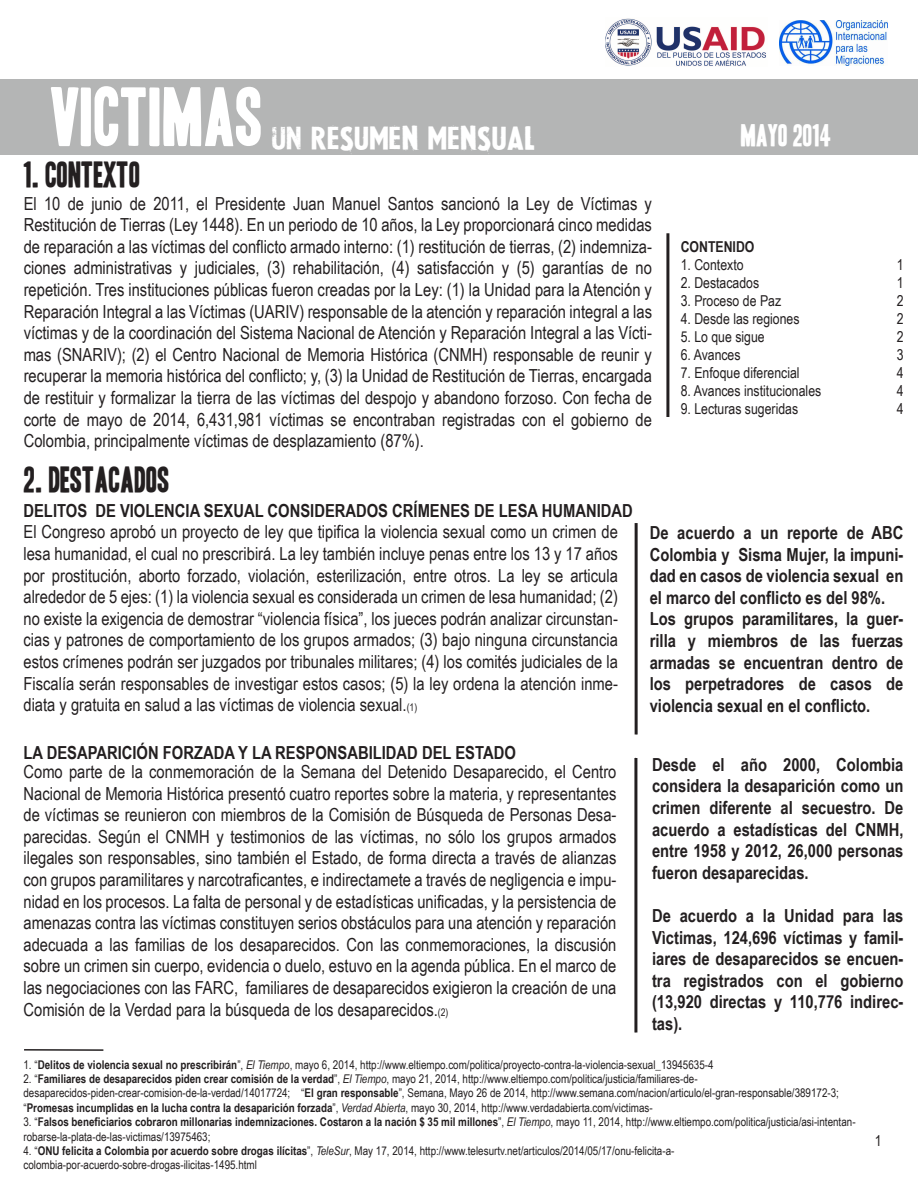
<style>
.page{position:relative;width:918px;height:1188px;background:#fff}
.page>*{position:absolute;margin:0;border:0;box-sizing:border-box;transform-origin:0 0}
.t1{font:72px "Headline One HPLHS";color:#fff}
.t2{font:31.5px "Headline One HPLHS";color:#231f20}
.t3{font:27px "La Presse";color:#fff}
.t4{font:27px "Headline One HPLHS";color:#fff}
.t5{font:18px/21.6px "Arial Narrow";color:#231f20;text-align:justify}
.t6{font:700 18px/21.6px "Arial Narrow";color:#231f20;text-align:justify}
.t7{font:15px "Arial Narrow";color:#231f20}
.t8{font:700 15px "Arial Narrow";color:#231f20}
.t9{font:12px/14.4px "Arial Narrow";color:#231f20}
.s1{font-size:10.5px}
.s2{font-weight:700}
.s3{font-style:italic}
</style>
<div class="page">
<div style="left:0;top:79px;width:918px;height:75px;background:#b4b5b5"></div>
<hr style="left:666px;top:233px;width:3px;height:184px;background:#231f20">
<img style="left:606px;top:18px;width:160px;height:48px">
<img style="left:780px;top:20px;width:107px;height:46px">
<hr style="left:635px;top:523px;width:3px;height:211px;background:#231f20">
<hr style="left:634px;top:758px;width:3px;height:274px;background:#231f20">
<hr style="left:24px;top:1049px;width:79px;height:2px;background:#231f20">
<h1 class="t1" style="left:50px;top:82px;width:215px">VICTIMAS</h1>
<h2 class="t2" style="left:24px;top:160px;width:119px">1. CONTEXTO</h2>
<h3 class="t3" style="left:271px;top:122px;width:265px">un RESUMEN MENSUAL</h3>
<p class="t5" style="left:24px;top:192px;width:630px">El 10 de junio de 2011, el Presidente Juan Manuel Santos sancionó la Ley de Víctimas y Restitución de Tierras (Ley 1448). En un periodo de 10 años, la Ley proporcionará cinco medidas de reparación a las víctimas del conflicto armado interno: (1) restitución de tierras, (2) indemniza&shy;ciones administrativas y judiciales, (3) rehabilitación, (4) satisfacción y (5) garantías de no repetición. Tres instituciones públicas fueron creadas por la Ley: (1) la Unidad para la Atención y Reparación Integral a las Víctimas (UARIV) responsable de la atención y reparación integral a las víctimas y de la coordinación del Sistema Nacional de Atención y Reparación Integral a las Vícti&shy;mas (SNARIV); (2) el Centro Nacional de Memoria Histórica (CNMH) responsable de reunir y recuperar la memoria histórica del conflicto; y, (3) la Unidad de Restitución de Tierras, encargada de restituir y formalizar la tierra de las víctimas del despojo y abandono forzoso. Con fecha de corte de mayo de 2014, 6,431,981 víctimas se encontraban registradas con el gobierno de Colombia, principalmente víctimas de desplazamiento (87%).</p>
<h2 class="t2" style="left:24px;top:465px;width:148px">2. DESTACADOS</h2>
<h3 class="t4" style="left:741px;top:123px;width:92px">MAYO 2014</h3>
<p class="t8" style="left:681px;top:235px;width:75px">CONTENIDO</p>
<p class="t7" style="left:681px;top:253px;width:64px">1. Contexto</p>
<p class="t7" style="left:897px;top:253px;width:8px">1</p>
<p class="t7" style="left:681px;top:271px;width:80px">2. Destacados</p>
<p class="t7" style="left:897px;top:271px;width:8px">1</p>
<p class="t7" style="left:681px;top:289px;width:102px">3. Proceso de Paz</p>
<p class="t7" style="left:897px;top:289px;width:8px">2</p>
<p class="t7" style="left:681px;top:307px;width:120px">4. Desde las regiones</p>
<p class="t7" style="left:897px;top:307px;width:8px">2</p>
<p class="t7" style="left:681px;top:325px;width:86px">5. Lo que sigue</p>
<p class="t7" style="left:897px;top:325px;width:8px">2</p>
<p class="t7" style="left:681px;top:343px;width:61px">6. Avances</p>
<p class="t7" style="left:897px;top:343px;width:8px">3</p>
<p class="t7" style="left:681px;top:361px;width:120px">7. Enfoque diferencial</p>
<p class="t7" style="left:897px;top:361px;width:8px">4</p>
<p class="t7" style="left:681px;top:379px;width:142px">8. Avances institucionales</p>
<p class="t7" style="left:897px;top:379px;width:8px">4</p>
<p class="t7" style="left:681px;top:397px;width:119px">9. Lecturas sugeridas</p>
<p class="t7" style="left:897px;top:397px;width:8px">4</p>
<p class="t6" style="left:23px;top:499px;width:611px">DELITOS DE VIOLENCIA SEXUAL CONSIDERADOS CRÍMENES DE LESA HUMANIDAD</p>
<p class="t5" style="left:23px;top:521px;width:596px">El Congreso aprobó un proyecto de ley que tipifica la violencia sexual como un crimen de lesa humanidad, el cual no prescribirá. La ley también incluye penas entre los 13 y 17 años por prostitución, aborto forzado, violación, esterilización, entre otros. La ley se articula alrededor de 5 ejes: (1) la violencia sexual es considerada un crimen de lesa humanidad; (2) no existe la exigencia de demostrar “violencia física”, los jueces podrán analizar circunstan&shy;cias y patrones de comportamiento de los grupos armados; (3) bajo ninguna circunstancia estos crímenes podrán ser juzgados por tribunales militares; (4) los comités judiciales de la Fiscalía serán responsables de investigar estos casos; (5) la ley ordena la atención inme&shy;diata y gratuita en salud a las víctimas de violencia sexual.<span class="s1">(1)</span></p>
<p class="t6" style="left:23px;top:741px;width:494px">LA DESAPARICIÓN FORZADA Y LA RESPONSABILIDAD DEL ESTADO</p>
<p class="t5" style="left:23px;top:760px;width:595px">Como parte de la conmemoración de la Semana del Detenido Desaparecido, el Centro Nacional de Memoria Histórica presentó cuatro reportes sobre la materia, y representantes de víctimas se reunieron con miembros de la Comisión de Búsqueda de Personas Desa&shy;parecidas. Según el CNMH y testimonios de las víctimas, no sólo los grupos armados ilegales son responsables, sino también el Estado, de forma directa a través de alianzas con grupos paramilitares y narcotraficantes, e indirectamete a través de negligencia e impu&shy;nidad en los procesos. La falta de personal y de estadísticas unificadas, y la persistencia de amenazas contra las víctimas constituyen serios obstáculos para una atención y reparación adecuada a las familias de los desaparecidos. Con las conmemoraciones, la discusión sobre un crimen sin cuerpo, evidencia o duelo, estuvo en la agenda pública. En el marco de las negociaciones con las FARC, familiares de desaparecidos exigieron la creación de una Comisión de la Verdad para la búsqueda de los desaparecidos.<span class="s1">(2)</span></p>
<p class="t6" style="left:650px;top:521px;width:255px;text-align:left">De acuerdo a un reporte de ABC<br>Colombia y Sisma Mujer, la impuni&shy;dad en casos de violencia sexual en el marco del conflicto es del 98%.<br>Los grupos paramilitares, la guer&shy;rilla y miembros de las fuerzas armadas se encuentran dentro de los perpetradores de casos de violencia sexual en el conflicto.</p>
<p class="t6" style="left:652px;top:753px;width:253px">Desde el año 2000, Colombia considera la desaparición como un crimen diferente al secuestro. De acuerdo a estadísticas del CNMH, entre 1958 y 2012, 26,000 personas fueron desaparecidas.</p>
<p class="t6" style="left:652px;top:904px;width:253px">De acuerdo a la Unidad para las Vìctimas, 124,696 víctimas y famil&shy;iares de desaparecidos se encuen&shy;tra registrados con el gobierno (13,920 directas y 110,776 indirec&shy;tas).</p>
<p class="t9" style="left:23px;top:1057px;width:692px">1. “<span class="s2">Delitos de violencia sexual no prescribirán</span>”, <span class="s3">El Tiempo</span>, mayo 6, 2014, http://www.eltiempo.com/politica/proyecto-contra-la-violencia-sexual_13945635-4</p>
<p class="t9" style="left:23px;top:1071px;width:817px">2. “<span class="s2">Familiares de desaparecidos piden crear comisión de la verdad</span>”, <span class="s3">El Tiempo</span>, mayo 21, 2014, http://www.eltiempo.com/politica/justicia/familiares-de&shy;desaparecidos-piden-crear-comision-de-la-verdad/14017724; “<span class="s2">El gran responsable</span>”, Semana, Mayo 26 de 2014, http://www.semana.com/nacion/articulo/el-gran-responsable/389172-3; “<span class="s2">Promesas incumplidas en la lucha contra la desaparición forzada</span>”, <span class="s3">Verdad Abierta</span>, mayo 30, 2014, http://www.verdadabierta.com/victimas-</p>
<p class="t9" style="left:23px;top:1114px;width:834px">3. “<span class="s2">Falsos beneficiarios cobraron millonarias indemnizaciones. Costaron a la nación $ 35 mil millones</span>”, <span class="s3">El Tiempo</span>, mayo 11, 2014, http://www.eltiempo.com/politica/justicia/asi-intentan&shy;robarse-la-plata-de-las-victimas/13975463;</p>
<p class="t9" style="left:23px;top:1143px;width:653px">4. “<span class="s2">ONU felicita a Colombia por acuerdo sobre drogas ilícitas</span>”, <span class="s3">TeleSur</span>, May 17, 2014, http://www.telesurtv.net/articulos/2014/05/17/onu-felicita-a&shy;colombia-por-acuerdo-sobre-drogas-ilicitas-1495.html</p>
<p class="t7" style="left:875px;top:1130px;width:8px">1</p>
</div>
